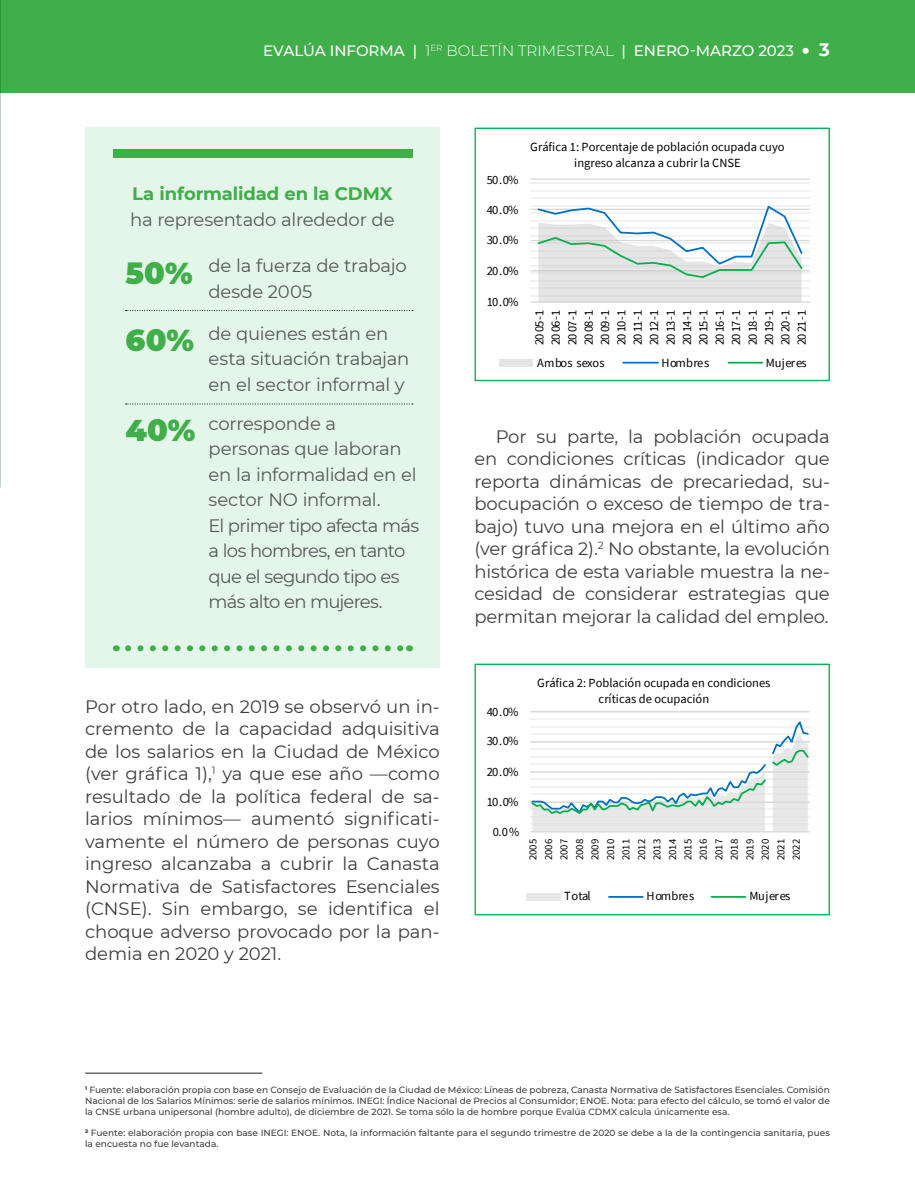
<style>
.page{position:relative;width:915px;height:1191px;background:#fff}
.page>*{position:absolute;margin:0;border:0;box-sizing:border-box;transform-origin:0 0}
.Destacado_2{font:900 30px "Montserrat";color:#40ae49}
.Párrafo_1{font:18px/22.5px "Montserrat";color:#3e3e3f;text-align:justify}
.Párrafo_2{font:18px/22.5px "Montserrat";letter-spacing:-.01em;color:#3e3e3f;text-align:justify}
.Destacado_2-2{font:18px/25.5px "Montserrat";letter-spacing:-.015em;color:#57585a}
.Destacado_2-3{font:18px/25.5px "Montserrat";letter-spacing:-.045em;color:#57585a}
.Destacado_2-4{font:700 18px "Montserrat";letter-spacing:-.005em;color:#40ae49}
.t1{font:500 15px "Montserrat";color:#fff}
.t2{font:12.45px/16.4px "Source Sans Pro";color:#000;text-align:center}
.t3{font:12.45px "Source Sans Pro";letter-spacing:.025em;color:#000}
.t4{font:12.45px "Source Sans Pro";letter-spacing:.02em;color:#000}
.t5{font:10.65px/15.5px "Source Sans Pro";letter-spacing:.005em;color:#000;text-align:justify}
.Pie{font:500 9px/10.8px "Montserrat";color:#3e3e3f;text-align:justify}
.s1{font-weight:300}
.s2{font-weight:900;font-size:18px}
.s3{font-weight:700;font-size:18px}
</style>
<div class="page">
<div style="left:0;top:0;width:914px;height:92px;background:#40ae49"></div>
<div style="left:85px;top:128px;width:354px;height:540px;background:#e3f6e9"></div>
<div style="left:113px;top:149px;width:299px;height:8px;background:#40ae49"></div>
<svg style="left:128px;top:645px;width:275px;height:6px"></svg>
<hr style="left:85px;top:1072px;width:177px;height:1px;background:#231f20">
<svg style="left:125px;top:310px;width:288px;height:1px"></svg>
<svg style="left:125px;top:403px;width:288px;height:1px"></svg>
<div style="left:530px;top:179px;width:279px;height:123px;background:linear-gradient(to right,#fcfcfc,#fcfcfc)"></div>
<hr style="left:530px;top:270px;width:279px;height:1px;background:#d9d9d9">
<hr style="left:530px;top:240px;width:279px;height:1px;background:#d9d9d9">
<hr style="left:530px;top:209px;width:279px;height:1px;background:#d9d9d9">
<hr style="left:530px;top:178px;width:279px;height:2px;background:#d9d9d9">
<hr style="left:530px;top:301px;width:279px;height:2px;background:#d9d9d9">
<svg style="left:536px;top:204px;width:267px;height:98px"></svg>
<div style="left:499px;top:359px;width:34px;height:7px;background:#e5e5e5"></div>
<hr style="left:623px;top:362px;width:34px;height:1px;background:#0070c0">
<hr style="left:728px;top:362px;width:34px;height:1px;background:#00b050">
<div style="left:474px;top:128px;width:355px;height:253px;border:1px solid #00b050"></div>
<div style="left:530px;top:711px;width:279px;height:121px;background:linear-gradient(to right,#fff,#fff)"></div>
<hr style="left:530px;top:711px;width:279px;height:1px;background:#d9d9d9">
<svg style="left:530px;top:718px;width:280px;height:114px"></svg>
<div style="left:526px;top:893px;width:34px;height:7px;background:#e8e8e8"></div>
<hr style="left:608px;top:896px;width:34px;height:1px;background:#0070c0">
<hr style="left:711px;top:896px;width:34px;height:1px;background:#00b050">
<div style="left:474px;top:663px;width:355px;height:252px;border:1px solid #00b050"></div>
<h3 class="t1" style="left:263px;top:40px;width:568px">EVALÚA INFORMA | <span class="s1">1</span><sup>ER</sup> <span class="s1">BOLETÍN TRIMESTRAL</span> | ENERO-MARZO 2023 <span class="s2">•</span> <span class="s3">3</span></h3>
<p class="Destacado_2-4" style="left:132px;top:181px;width:262px">La informalidad en la CDMX</p>
<p class="Destacado_2-2" style="left:130px;top:206px;width:266px">ha representado alrededor de</p>
<p class="Destacado_2" style="left:125px;top:251px;width:68px">50%</p>
<p class="Destacado_2-2" style="left:208px;top:252px;width:199px">de la fuerza de trabajo</p>
<p class="Destacado_2-2" style="left:208px;top:278px;width:105px">desde 2005</p>
<p class="Destacado_2" style="left:125px;top:318px;width:70px">60%</p>
<p class="Destacado_2-2" style="left:208px;top:320px;width:202px">de quienes están en esta situación trabajan en el sector informal y</p>
<p class="Destacado_2" style="left:125px;top:408px;width:71px">40%</p>
<p class="Destacado_2-2" style="left:208px;top:410px;width:210px">corresponde a personas que laboran en la informalidad en el sector NO informal.</p>
<p class="Destacado_2-3" style="left:208px;top:512px;width:212px">El primer tipo afecta más a los hombres, en tanto que el segundo tipo es más alto en mujeres.</p>
<p class="Párrafo_1" style="left:85px;top:694px;width:356px">Por otro lado, en 2019 se observó un in&shy;cremento de la capacidad adquisitiva de los salarios en la Ciudad de México (ver gráfica 1),<sup>1</sup> ya que ese año —como resultado de la política federal de sa&shy;larios mínimos— aumentó significati&shy;vamente el número de personas cuyo ingreso alcanzaba a cubrir la Canasta Normativa de Satisfactores Esenciales (CNSE). Sin embargo, se identifica el choque adverso provocado por la pan&shy;demia en 2020 y 2021.</p>
<p class="t2" style="left:486px;top:171px;width:33px">50.0%</p>
<p class="t2" style="left:486px;top:201px;width:33px">40.0%</p>
<p class="t2" style="left:486px;top:232px;width:33px">30.0%</p>
<p class="t2" style="left:486px;top:263px;width:33px">20.0%</p>
<p class="t2" style="left:486px;top:293px;width:33px">10.0%</p>
<p class="t2" style="left:530px;top:138px;width:256px">Gráfica 1: Porcentaje de población ocupada cuyo ingreso alcanza a cubrir la CNSE</p>
<p class="t2" style="left:531px;top:345px;width:36px;text-align:justify;rotate:-90deg">2005-1<br>2006-1<br>2007-1<br>2008-1<br>2009-1<br>2010-1<br>2011-1<br>2012-1<br>2013-1<br>2014-1<br>2015-1<br>2016-1<br>2017-1<br>2018-1<br>2019-1<br>2020-1<br>2021-1</p>
<p class="t4" style="left:537px;top:355px;width:69px">Ambos sexos</p>
<p class="t3" style="left:661px;top:355px;width:49px">Hombres</p>
<p class="t2" style="left:765px;top:355px;width:42px">Mujeres</p>
<p class="Párrafo_2" style="left:474px;top:424px;width:357px;text-indent:21px">Por su parte, la población ocupada en condiciones críticas (indicador que reporta dinámicas de precariedad, su&shy;bocupación o exceso de tiempo de tra&shy;bajo) tuvo una mejora en el último año (ver gráfica 2).<sup>2</sup> No obstante, la evolución histórica de esta variable muestra la ne&shy;cesidad de considerar estrategias que permitan mejorar la calidad del empleo.</p>
<p class="t2" style="left:486px;top:703px;width:33px">40.0%</p>
<p class="t2" style="left:486px;top:733px;width:33px">30.0%</p>
<p class="t2" style="left:486px;top:763px;width:33px">20.0%</p>
<p class="t2" style="left:486px;top:793px;width:33px">10.0%</p>
<p class="t2" style="left:493px;top:824px;width:28px">0.0%</p>
<p class="t2" style="left:537px;top:674px;width:234px">Gráfica 2: Población ocupada en condiciones críticas de ocupación</p>
<p class="t5" style="left:525px;top:860px;width:23px;rotate:-90deg">2005<br>2006<br>2007<br>2008<br>2009<br>2010<br>2011<br>2012<br>2013<br>2014<br>2015<br>2016<br>2017<br>2018<br>2019<br>2020<br>2021<br>2022</p>
<p class="t2" style="left:564px;top:888px;width:28px">Total</p>
<p class="t3" style="left:646px;top:888px;width:49px">Hombres</p>
<p class="t2" style="left:749px;top:888px;width:42px">Mujeres</p>
<p class="Pie" style="left:85px;top:1084px;width:746px"><sup>1</sup> Fuente: elaboración propia con base en Consejo de Evaluación de la Ciudad de México: Líneas de pobreza, Canasta Normativa de Satisfactores Esenciales. Comisión Nacional de los Salarios Mínimos: serie de salarios mínimos. INEGI: Índice Nacional de Precios al Consumidor; ENOE. Nota: para efecto del cálculo, se tomó el valor de la CNSE urbana unipersonal (hombre adulto), de diciembre de 2021. Se toma sólo la de hombre porque Evalúa CDMX calcula únicamente esa.</p>
<p class="Pie" style="left:85px;top:1127px;width:746px"><sup>2</sup> Fuente: elaboración propia con base INEGI: ENOE. Nota, la información faltante para el segundo trimestre de 2020 se debe a la de la contingencia sanitaria, pues la encuesta no fue levantada.</p>
</div>
